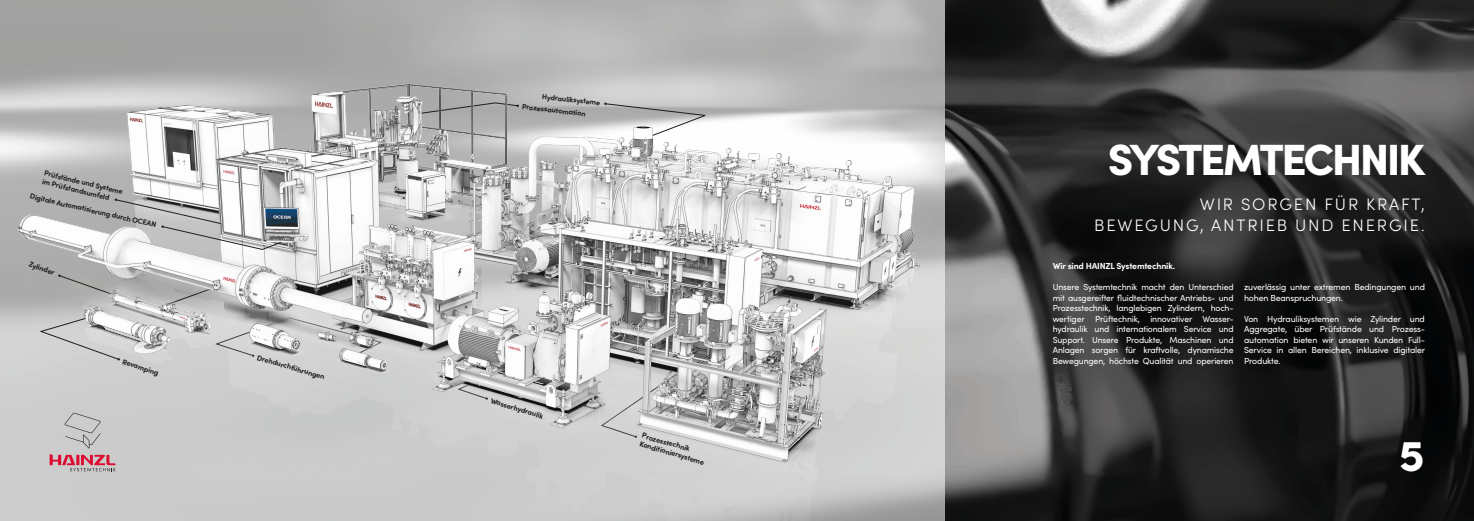
<style>
.page{position:relative;width:1474px;height:521px;background:#fff}
.page>*{position:absolute;margin:0;border:0;box-sizing:border-box;transform-origin:0 0}
.t1{font:900 43.75px "Sofia Pro";letter-spacing:-.06em;color:#fff}
.t2{font:300 16.62px/21px "Sofia Pro";letter-spacing:.11em;color:#fff;text-align:right}
.t3{font:8.75px/10.5px "Sofia Pro";letter-spacing:-.02em;color:#fff;text-align:justify}
.t4{font:700 8.75px "Sofia Pro";letter-spacing:-.02em;color:#fff}
.t5{font:700 7.44px/8.8px "Sofia Pro";color:#1d1d1b}
</style>
<div class="page">
<img style="left:0;top:30px;width:945px;height:491px">
<svg style="left:50px;top:454px;width:66px;height:17px"></svg>
<svg style="left:65px;top:413px;width:36px;height:35px"></svg>
<svg style="left:115px;top:198px;width:167px;height:52px"></svg>
<svg style="left:945px;top:0;width:528px;height:521px;background:#373636"></svg>
<p class="t5" style="left:45px;top:168px;width:82px;rotate:13deg">Prüfstände und Systeme im Prüfstandsumfeld</p>
<p class="t5" style="left:31px;top:191px;width:131px;rotate:13deg">Digitale Automatisierung durch OCEAN</p>
<p class="t5" style="left:31px;top:259px;width:28px;rotate:20deg">Zylinder</p>
<p class="t5" style="left:124px;top:356px;width:39px;rotate:18deg">Revamping</p>
<p class="t5" style="left:259px;top:352px;width:72px;rotate:16deg">Drehdurchführungen</p>
<p class="t5" style="left:542px;top:91px;width:60px;rotate:6deg">Hydrauliksysteme</p>
<p class="t5" style="left:523px;top:101px;width:66px;rotate:7deg">Prozessautomation</p>
<p class="t5" style="left:492px;top:395px;width:56px;rotate:17deg">Wasserhydraulik</p>
<p class="t5" style="left:643px;top:430px;width:68px;rotate:16deg">Prozesstechnik<br>Konditioniersysteme</p>
<h1 class="t1" style="left:1107px;top:126px;width:319px">SYSTEMTECHNIK</h1>
<h2 class="t2" style="left:1094px;top:193px;width:332px">WIR SORGEN FÜR KRAFT,<br>BEWEGUNG, ANTRIEB UND ENERGIE.</h2>
<p class="t4" style="left:1052px;top:259px;width:124px">Wir sind HAINZL Systemtechnik.</p>
<p class="t3" style="left:1052px;top:281px;width:182px">Unsere Systemtechnik macht den Unterschied mit ausgereifter fluidtechnischer Antriebs- und Prozesstechnik, langlebigen Zylindern, hoch&shy;wertiger Prüftechnik, innovativer Wasser&shy;hydraulik und internationalem Service und Support. Unsere Produkte, Maschinen und Anlagen sorgen für kraftvolle, dynamische Bewegungen, höchste Qualität und operieren</p>
<p class="t3" style="left:1244px;top:281px;width:182px">zuverlässig unter extremen Bedingungen und hohen Beanspruchungen.</p>
<p class="t3" style="left:1244px;top:313px;width:183px">Von Hydrauliksystemen wie Zylinder und Aggregate, über Prüfstände und Prozess&shy;automation bieten wir unseren Kunden Full-Service in allen Bereichen, inklusive digitaler Produkte.</p>
<h1 class="t1" style="left:1398px;top:422px;width:27px">5</h1>
</div>
